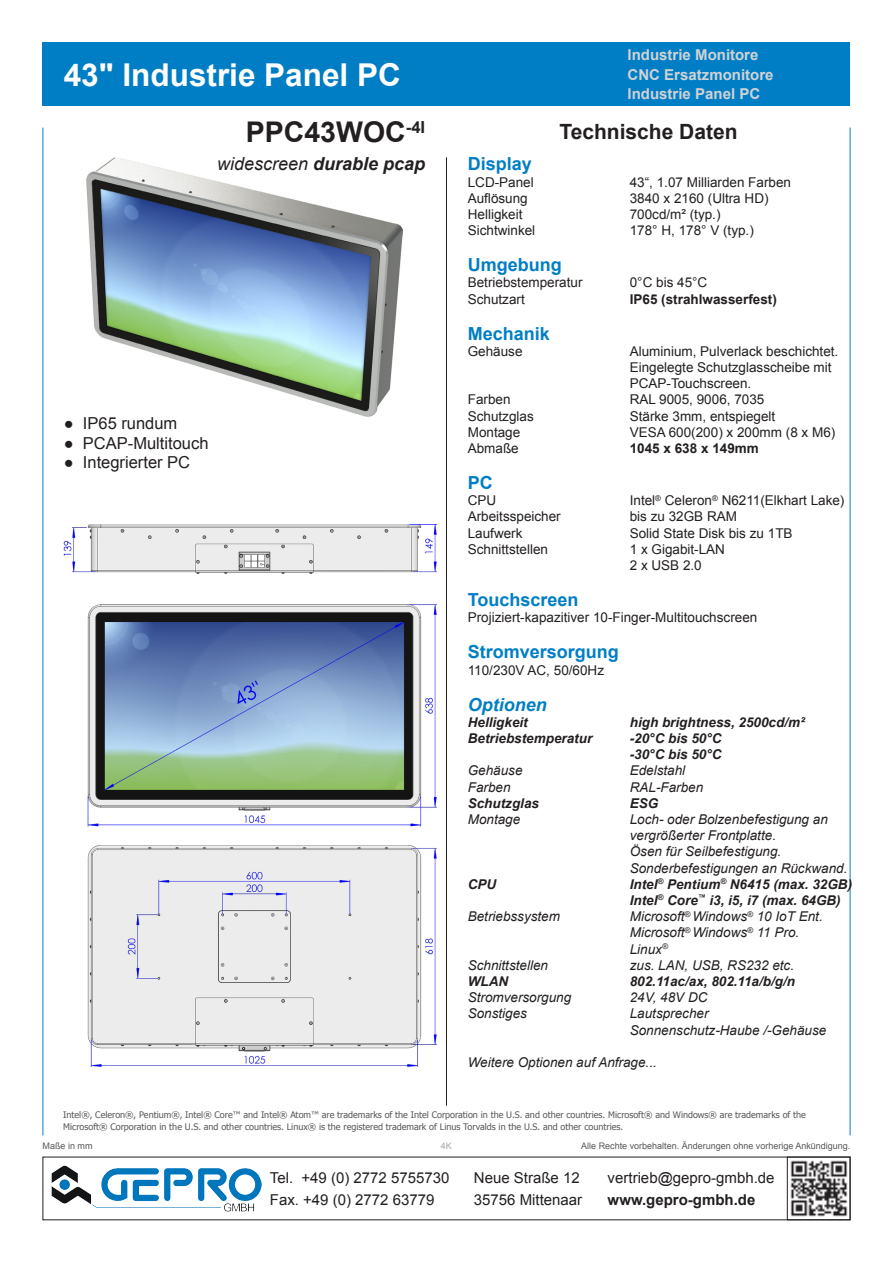
<style>
.page{position:relative;width:893px;height:1263px;background:#fff}
.page>*{position:absolute;margin:0;border:0;box-sizing:border-box;transform-origin:0 0}
.t1{font:700 31.5px "Arial";color:#fff}
.t2{font:700 28.5px "Arial";color:#231f20}
.t3{font:700 21px "Arial";color:#231f20}
.t4{font:700 18px "Arial";color:#007ec5}
.t5{font:italic 700 18px "Arial";color:#231f20}
.t6{font:italic 700 18px "Arial";color:#007ec5}
.t7{font:16.5px "Arial";color:#231f20}
.t8{font:15px "Arial";color:#231f20}
.t9{font:700 15px/19.5px "Arial";color:#d1d2d4}
.t10{font:700 15px "Arial";color:#231f20}
.t11{font:13.5px "Arial";color:#231f20}
.t12{font:italic 13.5px/16.2px "Arial";color:#231f20}
.t13{font:italic 700 13.5px "Arial";color:#231f20}
.t14{font:700 13.5px "Arial";color:#231f20}
.t15{font:9px/12.6px "Tahoma";color:#57585a}
.t16{font:9px "Arial";color:#57585a}
.t17{font:9px "Arial";color:#a8a9ad}
.s1{font-weight:400}
</style>
<div class="page">
<div style="left:43px;top:43px;width:807px;height:63px;background:#007ec5"></div>
<hr style="left:43px;top:128px;width:1px;height:1007px;background:#007ec5">
<hr style="left:446px;top:157px;width:1px;height:949px;background:#231f20">
<hr style="left:850px;top:128px;width:1px;height:1007px;background:#007ec5">
<img style="left:51px;top:1165px;width:210px;height:47px">
<img style="left:790px;top:1160px;width:58px;height:57px">
<div style="left:787px;top:1157px;width:63px;height:63px;border:1px solid #231f20"></div>
<img style="left:87px;top:157px;width:315px;height:260px">
<img style="left:64px;top:524px;width:372px;height:542px">
<p class="t1" style="left:64px;top:54px;width:339px">43" Industrie Panel PC</p>
<p class="t2" style="left:246px;top:113px;width:181px">PPC43WOC<sup>-4I</sup></p>
<p class="t5" style="left:217px;top:152px;width:210px"><span class="s1">widescreen</span> durable pcap</p>
<p class="t7" style="left:64px;top:412px;width:115px">● IP65 rundum</p>
<p class="t7" style="left:64px;top:432px;width:146px">● PCAP-Multitouch</p>
<p class="t7" style="left:64px;top:452px;width:128px">● Integrierter PC</p>
<p class="t9" style="left:628px;top:46px;width:147px">Industrie Monitore<br>CNC Ersatzmonitore<br>Industrie Panel PC</p>
<p class="t3" style="left:559px;top:118px;width:180px">Technische Daten</p>
<p class="t4" style="left:468px;top:152px;width:66px">Display</p>
<p class="t11" style="left:468px;top:173px;width:68px">LCD-Panel</p>
<p class="t11" style="left:630px;top:173px;width:163px">43“, 1.07 Milliarden Farben</p>
<p class="t11" style="left:468px;top:189px;width:62px">Auflösung</p>
<p class="t11" style="left:630px;top:189px;width:140px">3840 x 2160 (Ultra HD)</p>
<p class="t11" style="left:468px;top:205px;width:56px">Helligkeit</p>
<p class="t11" style="left:630px;top:205px;width:92px">700cd/m² (typ.)</p>
<p class="t11" style="left:468px;top:222px;width:69px">Sichtwinkel</p>
<p class="t11" style="left:630px;top:222px;width:126px">178° H, 178° V (typ.)</p>
<p class="t4" style="left:468px;top:253px;width:95px">Umgebung</p>
<p class="t11" style="left:468px;top:274px;width:116px">Betriebstemperatur</p>
<p class="t11" style="left:630px;top:274px;width:79px">0°C bis 45°C</p>
<p class="t11" style="left:468px;top:290px;width:59px">Schutzart</p>
<p class="t14" style="left:630px;top:290px;width:149px">IP65 (strahlwasserfest)</p>
<p class="t4" style="left:468px;top:321px;width:84px">Mechanik</p>
<p class="t11" style="left:468px;top:342px;width:56px">Gehäuse</p>
<p class="t11" style="left:630px;top:342px;width:210px">Aluminium, Pulverlack beschichtet.</p>
<p class="t11" style="left:630px;top:358px;width:203px">Eingelegte Schutzglasscheibe mit</p>
<p class="t11" style="left:630px;top:375px;width:123px">PCAP-Touchscreen.</p>
<p class="t11" style="left:468px;top:391px;width:44px">Farben</p>
<p class="t11" style="left:630px;top:391px;width:136px">RAL 9005, 9006, 7035</p>
<p class="t11" style="left:468px;top:407px;width:68px">Schutzglas</p>
<p class="t11" style="left:630px;top:407px;width:147px">Stärke 3mm, entspiegelt</p>
<p class="t11" style="left:468px;top:423px;width:54px">Montage</p>
<p class="t11" style="left:630px;top:423px;width:207px">VESA 600(200) x 200mm (8 x M6)</p>
<p class="t11" style="left:468px;top:439px;width:53px">Abmaße</p>
<p class="t14" style="left:630px;top:439px;width:131px">1045 x 638 x 149mm</p>
<p class="t4" style="left:468px;top:471px;width:27px">PC</p>
<p class="t11" style="left:468px;top:492px;width:30px">CPU</p>
<p class="t11" style="left:630px;top:492px;width:216px">Intel<sup>®</sup> Celeron<sup>®</sup> N6211(Elkhart Lake)</p>
<p class="t11" style="left:468px;top:508px;width:95px">Arbeitsspeicher</p>
<p class="t11" style="left:630px;top:508px;width:109px">bis zu 32GB RAM</p>
<p class="t11" style="left:468px;top:524px;width:56px">Laufwerk</p>
<p class="t11" style="left:630px;top:524px;width:164px">Solid State Disk bis zu 1TB</p>
<p class="t11" style="left:468px;top:540px;width:82px">Schnittstellen</p>
<p class="t11" style="left:630px;top:540px;width:97px">1 x Gigabit-LAN</p>
<p class="t11" style="left:630px;top:556px;width:74px">2 x USB 2.0</p>
<p class="t4" style="left:468px;top:588px;width:112px">Touchscreen</p>
<p class="t11" style="left:468px;top:609px;width:291px">Projiziert-kapazitiver 10-Finger-Multitouchscreen</p>
<p class="t4" style="left:468px;top:640px;width:153px">Stromversorgung</p>
<p class="t11" style="left:468px;top:661px;width:138px">110/230V AC, 50/60Hz</p>
<p class="t6" style="left:468px;top:692px;width:81px">Optionen</p>
<p class="t13" style="left:468px;top:713px;width:62px">Helligkeit</p>
<p class="t13" style="left:630px;top:713px;width:176px">high brightness, 2500cd/m²</p>
<p class="t13" style="left:468px;top:729px;width:126px">Betriebstemperatur</p>
<p class="t13" style="left:630px;top:729px;width:93px">-20°C bis 50°C</p>
<p class="t13" style="left:630px;top:745px;width:93px">-30°C bis 50°C</p>
<p class="t12" style="left:468px;top:763px;width:56px">Gehäuse</p>
<p class="t12" style="left:630px;top:763px;width:57px">Edelstahl</p>
<p class="t12" style="left:468px;top:779px;width:44px">Farben</p>
<p class="t12" style="left:630px;top:779px;width:75px">RAL-Farben</p>
<p class="t13" style="left:468px;top:794px;width:73px">Schutzglas</p>
<p class="t13" style="left:630px;top:794px;width:30px">ESG</p>
<p class="t12" style="left:468px;top:811px;width:54px">Montage</p>
<p class="t12" style="left:630px;top:811px;width:200px">Loch- oder Bolzenbefestigung an vergrößerter Frontplatte.</p>
<p class="t12" style="left:630px;top:844px;width:153px">Ösen für Seilbefestigung.</p>
<p class="t12" style="left:630px;top:860px;width:219px">Sonderbefestigungen an Rückwand.</p>
<p class="t13" style="left:468px;top:875px;width:30px">CPU</p>
<p class="t13" style="left:630px;top:875px;width:224px">Intel<sup>®</sup> Pentium<sup>®</sup> N6415 (max. 32GB)</p>
<p class="t13" style="left:630px;top:891px;width:212px">Intel<sup>®</sup> Core<sup>™</sup> i3, i5, i7 (max. 64GB)</p>
<p class="t12" style="left:468px;top:908px;width:94px">Betriebssystem</p>
<p class="t12" style="left:630px;top:908px;width:194px">Microsoft<sup>®</sup> Windows<sup>®</sup> 10 IoT Ent.</p>
<p class="t12" style="left:630px;top:925px;width:171px">Microsoft<sup>®</sup> Windows<sup>®</sup> 11 Pro.</p>
<p class="t12" style="left:630px;top:941px;width:40px">Linux<sup>®</sup></p>
<p class="t12" style="left:468px;top:957px;width:82px">Schnittstellen</p>
<p class="t12" style="left:630px;top:957px;width:166px">zus. LAN, USB, RS232 etc.</p>
<p class="t13" style="left:468px;top:972px;width:42px">WLAN</p>
<p class="t13" style="left:630px;top:972px;width:167px">802.11ac/ax, 802.11a/b/g/n</p>
<p class="t12" style="left:468px;top:989px;width:105px">Stromversorgung</p>
<p class="t12" style="left:630px;top:989px;width:79px">24V, 48V DC</p>
<p class="t12" style="left:468px;top:1006px;width:61px">Sonstiges</p>
<p class="t12" style="left:630px;top:1006px;width:80px">Lautsprecher</p>
<p class="t12" style="left:630px;top:1022px;width:198px">Sonnenschutz-Haube /-Gehäuse</p>
<p class="t12" style="left:468px;top:1054px;width:191px">Weitere Optionen auf Anfrage...</p>
<p class="t15" style="left:63px;top:1108px;width:744px">Intel®, Celeron®, Pentium®, Intel® Core™ and Intel® Atom™ are trademarks of the Intel Corporation in the U.S. and other countries. Microsoft® and Windows® are trademarks of the<br>Microsoft® Corporation in the U.S. and other countries. Linux® is the registered trademark of Linus Torvalds in the U.S. and other countries.</p>
<p class="t16" style="left:43px;top:1140px;width:52px">Maße in mm</p>
<p class="t17" style="left:441px;top:1140px;width:13px">4K</p>
<p class="t16" style="left:581px;top:1140px;width:271px">Alle Rechte vorbehalten. Änderungen ohne vorherige Ankündigung.</p>
<p class="t8" style="left:270px;top:1167px;width:181px">Tel. +49 (0) 2772 5755730</p>
<p class="t8" style="left:270px;top:1190px;width:166px">Fax. +49 (0) 2772 63779</p>
<p class="t8" style="left:474px;top:1168px;width:107px">Neue Straße 12</p>
<p class="t8" style="left:474px;top:1190px;width:110px">35756 Mittenaar</p>
<p class="t8" style="left:608px;top:1167px;width:168px">vertrieb@gepro-gmbh.de</p>
<p class="t10" style="left:608px;top:1190px;width:149px">www.gepro-gmbh.de</p>
</div>
